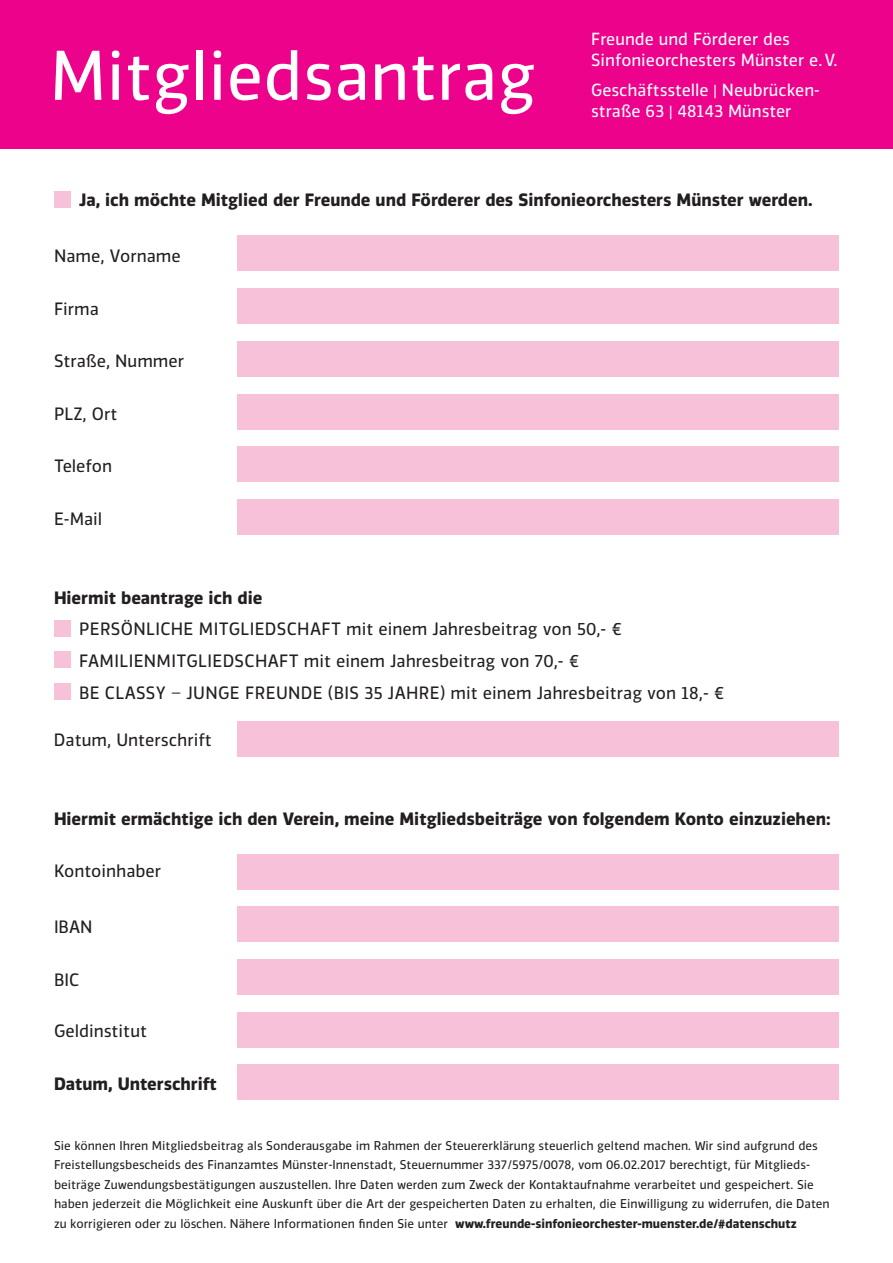
<style>
.page{position:relative;width:893px;height:1263px;background:#fff}
.page>*{position:absolute;margin:0;border:0;box-sizing:border-box;transform-origin:0 0}
.t1{font:66px "Vinkel";color:#fff}
.t2{font:16.8px/31.5px "Vinkel";color:#231f20}
.t3{font:700 16.8px "Vinkel";color:#231f20}
.t4{font:16.5px/21px "Vinkel";color:#fff}
.t5{font:12px/19.5px "Vinkel";color:#231f20}
.s1{font-weight:700}
</style>
<div class="page">
<div style="left:0;top:0;width:893px;height:149px;background:#ed028c"></div>
<div style="left:54px;top:620px;width:17px;height:16px;background:#f7c1d9"></div>
<div style="left:54px;top:683px;width:17px;height:16px;background:#f7c1d9"></div>
<div style="left:54px;top:651px;width:17px;height:16px;background:#f7c1d9"></div>
<div style="left:237px;top:235px;width:602px;height:36px;background:#f7c1d9"></div>
<div style="left:237px;top:288px;width:602px;height:36px;background:#f7c1d9"></div>
<div style="left:237px;top:341px;width:602px;height:36px;background:#f7c1d9"></div>
<div style="left:237px;top:394px;width:602px;height:35px;background:#f7c1d9"></div>
<div style="left:237px;top:446px;width:602px;height:36px;background:#f7c1d9"></div>
<div style="left:237px;top:499px;width:602px;height:36px;background:#f7c1d9"></div>
<div style="left:237px;top:721px;width:602px;height:36px;background:#f7c1d9"></div>
<div style="left:237px;top:854px;width:602px;height:36px;background:#f7c1d9"></div>
<div style="left:237px;top:906px;width:602px;height:36px;background:#f7c1d9"></div>
<div style="left:237px;top:959px;width:602px;height:36px;background:#f7c1d9"></div>
<div style="left:237px;top:1012px;width:602px;height:35px;background:#f7c1d9"></div>
<div style="left:237px;top:1064px;width:602px;height:36px;background:#f7c1d9"></div>
<div style="left:54px;top:191px;width:17px;height:17px;background:#f7c1d9"></div>
<h1 class="t1" style="left:50px;top:32px;width:488px">Mitgliedsantrag</h1>
<h3 class="t4" style="left:591px;top:29px;width:248px">Freunde und Förderer des<br>Sinfonieorchesters Münster e.V.</h3>
<h3 class="t4" style="left:591px;top:79px;width:228px">Geschäftsstelle | Neubrücken-</h3>
<h3 class="t4" style="left:591px;top:100px;width:202px">straße 63 | 48143 Münster</h3>
<h2 class="t3" style="left:79px;top:189px;width:735px">Ja, ich möchte Mitglied der Freunde und Förderer des Sinfonieorchesters Münster werden.</h2>
<h2 class="t2" style="left:54px;top:241px;width:128px">Name, Vorname</h2>
<h2 class="t2" style="left:54px;top:293px;width:46px">Firma</h2>
<h2 class="t2" style="left:54px;top:346px;width:132px">Straße, Nummer</h2>
<h2 class="t2" style="left:54px;top:398px;width:65px">PLZ, Ort</h2>
<h2 class="t2" style="left:54px;top:451px;width:60px">Telefon</h2>
<h2 class="t2" style="left:54px;top:503px;width:50px">E-Mail</h2>
<h2 class="t3" style="left:54px;top:586px;width:210px">Hiermit beantrage ich die</h2>
<h2 class="t2" style="left:79px;top:614px;width:647px">PERSÖNLICHE MITGLIEDSCHAFT mit einem Jahresbeitrag von 50,- €<br>FAMILIENMITGLIEDSCHAFT mit einem Jahresbeitrag von 70,- €<br>BE CLASSY – JUNGE FREUNDE (BIS 35 JAHRE) mit einem Jahresbeitrag von 18,- €</h2>
<h2 class="t2" style="left:54px;top:724px;width:159px">Datum, Unterschrift</h2>
<h2 class="t3" style="left:54px;top:807px;width:778px">Hiermit ermächtige ich den Verein, meine Mitgliedsbeiträge von folgendem Konto einzuziehen:</h2>
<h2 class="t2" style="left:54px;top:856px;width:109px">Kontoinhaber</h2>
<h2 class="t2" style="left:54px;top:911px;width:40px">IBAN</h2>
<h2 class="t2" style="left:54px;top:964px;width:27px">BIC</h2>
<h2 class="t2" style="left:54px;top:1015px;width:95px">Geldinstitut</h2>
<h2 class="t3" style="left:54px;top:1072px;width:164px">Datum, Unterschrift</h2>
<p class="t5" style="left:54px;top:1136px;width:777px">Sie können Ihren Mitgliedsbeitrag als Sonderausgabe im Rahmen der Steuererklärung steuerlich geltend machen. Wir sind aufgrund des Freistellungsbescheids des Finanzamtes Münster-Innenstadt, Steuernummer 337/5975/0078, vom 06.02.2017 berechtigt, für Mitglieds&shy;beiträge Zuwendungsbestätigungen auszustellen. Ihre Daten werden zum Zweck der Kontaktaufnahme verarbeitet und gespeichert. Sie haben jederzeit die Möglichkeit eine Auskunft über die Art der gespeicherten Daten zu erhalten, die Einwilligung zu widerrufen, die Daten zu korrigieren oder zu löschen. Nähere Informationen finden Sie unter <span class="s1">www.freunde-sinfonieorchester-muenster.de/#datenschutz</span></p>
</div>
